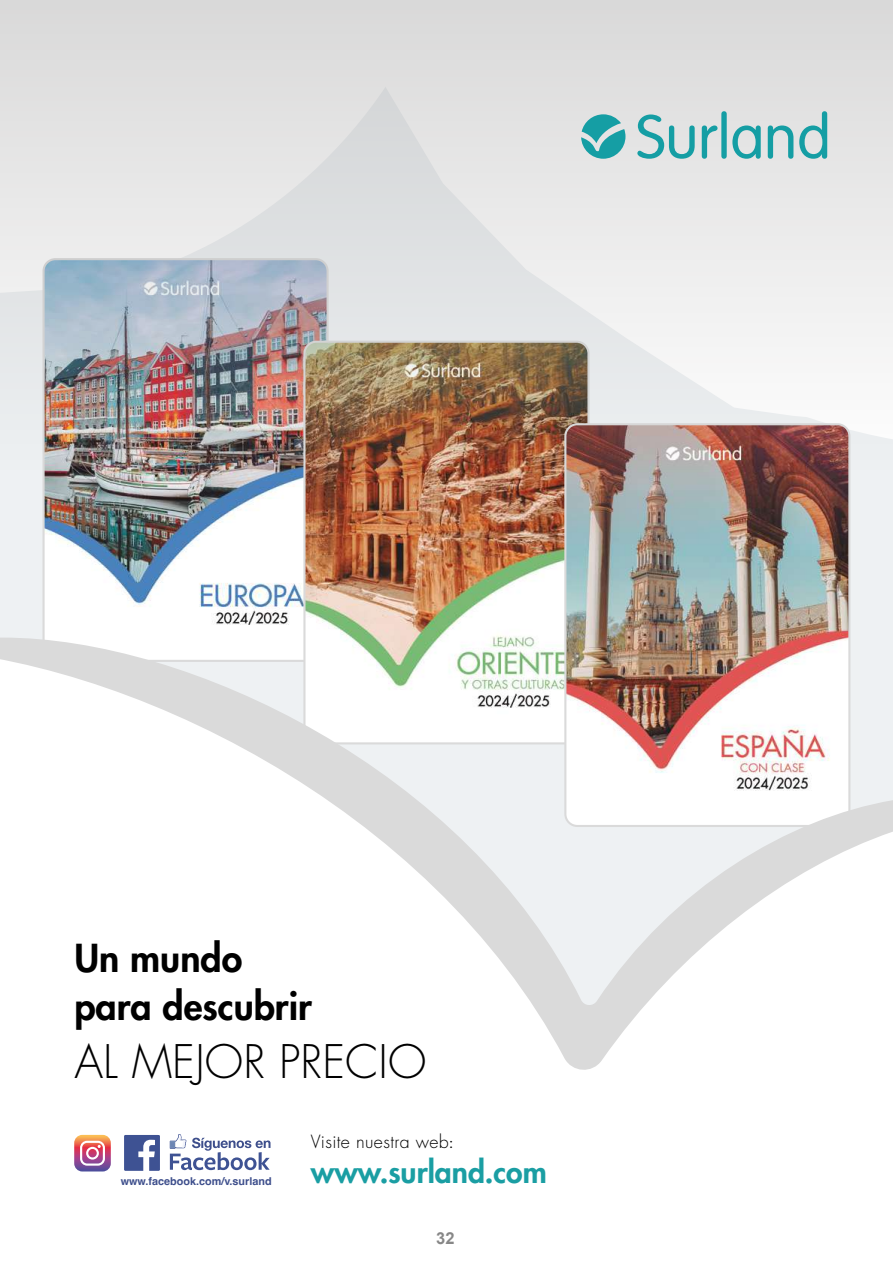
<style>
.page{position:relative;width:893px;height:1263px;background:#fff}
.page>*{position:absolute;margin:0;border:0;box-sizing:border-box;transform-origin:0 0}
.t1{font:300 45px "Futura Std";color:#000}
.t2{font:800 37.5px/48px "Futura Std";color:#000}
.t3{font:800 30px "Futura Std";color:#1a9ea3}
.t4{font:300 17.7px "Futura Std";letter-spacing:.02em;color:#000}
.t5{font:700 16.5px "Arial";color:#878787}
.t6{font:700 10.8px "Helvetica";color:#3e4f8c}
.s1{font-family:"VAG Rundschrift D"}
</style>
<div class="page">
<img style="left:46px;top:478px;width:257px;height:147px">
<img style="left:306px;top:478px;width:258px;height:160px">
<img style="left:567px;top:478px;width:280px;height:160px">
<img style="left:0;top:0;width:893px;height:478px">
<svg style="left:0;top:638px;width:893px;height:432px"></svg>
<svg style="left:637px;top:114px;width:58px;height:45px;background:#a1cdcf"></svg>
<svg style="left:702px;top:125px;width:15px;height:34px"></svg>
<div style="left:721px;top:111px;width:6px;height:48px;background:#159ea4;border-radius:3px"></div>
<svg style="left:732px;top:125px;width:29px;height:34px"></svg>
<svg style="left:768px;top:125px;width:25px;height:34px"></svg>
<svg style="left:799px;top:111px;width:28px;height:48px"></svg>
<svg style="left:581px;top:114px;width:44px;height:45px;background:#62b8bb"></svg>
<div style="left:122px;top:1133px;width:40px;height:40px;background:#3e5293;border:2px solid #fff;border-radius:2px"></div>
<svg style="left:138px;top:1140px;width:17px;height:32px"></svg>
<svg style="left:170px;top:1134px;width:100px;height:36px"></svg>
<svg style="left:74px;top:1135px;width:37px;height:37px"></svg>
<svg style="left:74px;top:1135px;width:37px;height:36px"></svg>
<h2 class="t2" style="left:74px;top:934px;width:239px">Un mundo para descubrir</h2>
<h1 class="t1" style="left:74px;top:1034px;width:353px">AL MEJOR PRECIO</h1>
<p class="t6" style="left:121px;top:1175px;width:152px">www.facebook.com/v.surland</p>
<h3 class="t4" style="left:311px;top:1131px;width:144px">Visite nuestra web<span class="s1">:</span></h3>
<h3 class="t3" style="left:311px;top:1152px;width:237px">www.surland.com</h3>
<h3 class="t5" style="left:436px;top:1227px;width:20px">32</h3>
</div>
